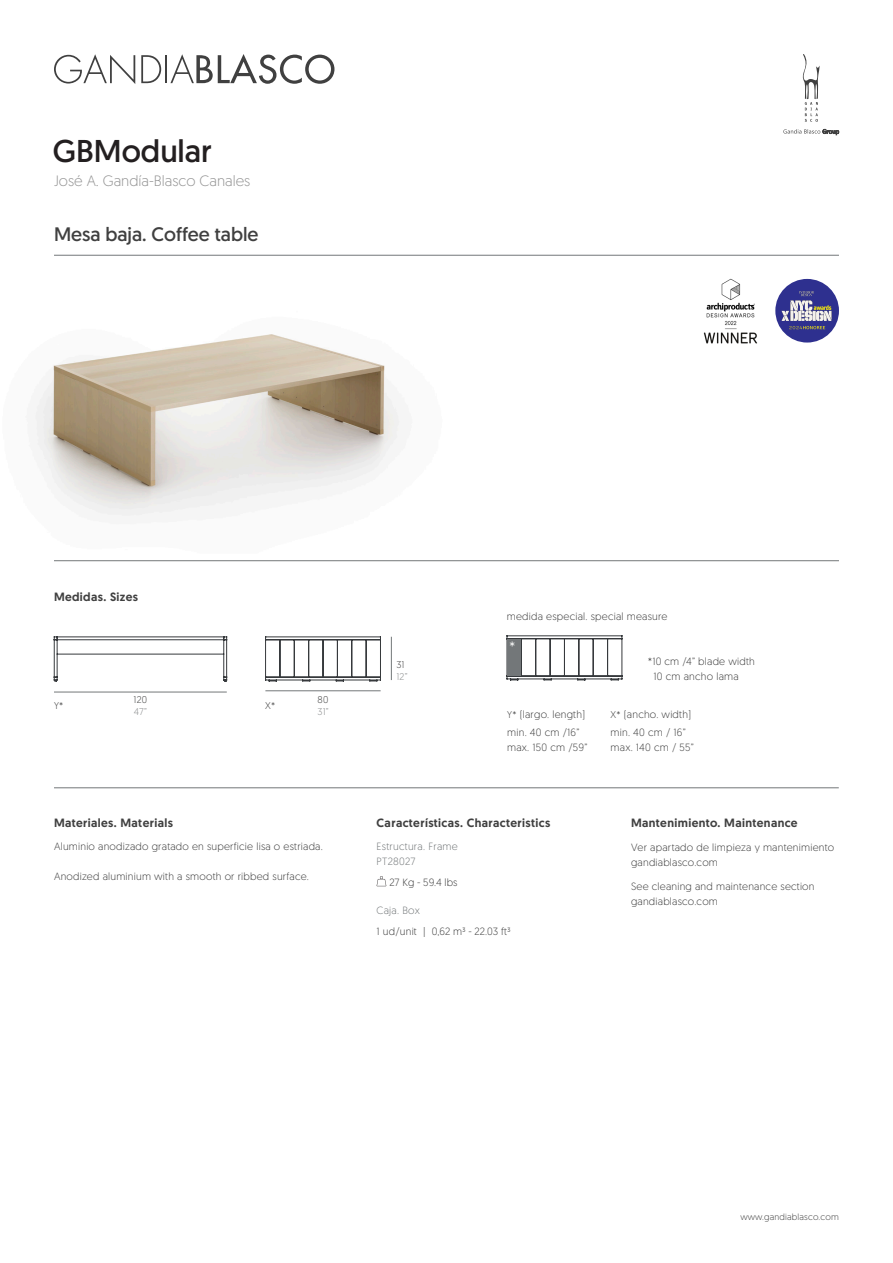
<style>
.page{position:relative;width:893px;height:1263px;background:#fff}
.page>*{position:absolute;margin:0;border:0;box-sizing:border-box;transform-origin:0 0}
.t1{font:31.5px "Geomanist";color:#231f20}
.t2{font:19.5px "Geomanist";color:#404040}
.t3{font:300 15px "Geomanist";color:#959595}
.t4{font:300 15px "Geomanist";color:#fff}
.europa_ingles{font:500 12px "Geomanist";letter-spacing:.03em;color:#404040}
.tabla_titulo_negro{font:300 10.5px "Geomanist";letter-spacing:.02em;color:#404040}
.t5{font:300 10.5px "Geomanist";letter-spacing:.025em;color:#737779}
.t6{font:300 9.75px "Geomanist";letter-spacing:.02em;color:#404040}
.t7{font:300 9.75px "Geomanist";color:#8a8c8d}
.t8{font:300 9px "Geomanist";letter-spacing:.02em;color:#404040}
.s1{font-size:9.75px}
</style>
<div class="page">
<svg style="left:54px;top:54px;width:81px;height:30px"></svg>
<svg style="left:141px;top:55px;width:20px;height:28px"></svg>
<hr style="left:165px;top:55px;width:2px;height:28px;background:#404040">
<svg style="left:170px;top:54px;width:164px;height:30px"></svg>
<svg style="left:802px;top:54px;width:18px;height:68px"></svg>
<svg style="left:783px;top:129px;width:56px;height:6px"></svg>
<div style="left:775px;top:279px;width:64px;height:64px;background:#2e308f;border-radius:50%"></div>
<svg style="left:781px;top:291px;width:50px;height:38px"></svg>
<img style="left:703px;top:278px;width:54px;height:66px">
<img style="left:34px;top:334px;width:366px;height:182px">
<hr style="left:54px;top:255px;width:785px;height:1px;background:#737779">
<hr style="left:54px;top:787px;width:785px;height:1px;background:#737779">
<hr style="left:54px;top:560px;width:785px;height:1px;background:#737779">
<svg style="left:377px;top:876px;width:9px;height:10px"></svg>
<hr style="left:57px;top:637px;width:167px;height:1px;background:#36393c">
<hr style="left:57px;top:639px;width:167px;height:1px;background:#36393c">
<hr style="left:226px;top:640px;width:1px;height:37px;background:#36393c">
<hr style="left:223px;top:640px;width:1px;height:37px;background:#36393c">
<hr style="left:57px;top:654px;width:167px;height:1px;background:#36393c">
<hr style="left:54px;top:640px;width:1px;height:37px;background:#36393c">
<hr style="left:57px;top:640px;width:1px;height:37px;background:#36393c">
<svg style="left:223px;top:677px;width:4px;height:5px"></svg>
<svg style="left:54px;top:677px;width:4px;height:5px"></svg>
<hr style="left:265px;top:640px;width:1px;height:37px;background:#36393c">
<hr style="left:280px;top:640px;width:1px;height:37px;background:#36393c">
<hr style="left:294px;top:640px;width:1px;height:37px;background:#36393c">
<hr style="left:308px;top:640px;width:1px;height:37px;background:#36393c">
<hr style="left:323px;top:640px;width:1px;height:37px;background:#36393c">
<hr style="left:337px;top:640px;width:1px;height:37px;background:#36393c">
<hr style="left:351px;top:640px;width:1px;height:37px;background:#36393c">
<hr style="left:380px;top:640px;width:1px;height:37px;background:#36393c">
<svg style="left:265px;top:637px;width:116px;height:3px"></svg>
<hr style="left:366px;top:640px;width:1px;height:37px;background:#36393c">
<svg style="left:265px;top:677px;width:116px;height:5px"></svg>
<hr style="left:266px;top:677px;width:114px;height:1px;background:#36393c">
<hr style="left:521px;top:639px;width:1px;height:37px;background:#36393c">
<hr style="left:535px;top:639px;width:1px;height:37px;background:#36393c">
<hr style="left:550px;top:639px;width:1px;height:37px;background:#36393c">
<hr style="left:564px;top:639px;width:1px;height:37px;background:#36393c">
<hr style="left:579px;top:639px;width:1px;height:37px;background:#36393c">
<hr style="left:593px;top:639px;width:1px;height:37px;background:#36393c">
<hr style="left:622px;top:639px;width:1px;height:37px;background:#36393c">
<svg style="left:507px;top:635px;width:116px;height:4px"></svg>
<hr style="left:607px;top:639px;width:1px;height:37px;background:#36393c">
<svg style="left:507px;top:676px;width:116px;height:5px"></svg>
<hr style="left:507px;top:676px;width:115px;height:1px;background:#36393c">
<hr style="left:54px;top:692px;width:173px;height:1px;background:#737779">
<hr style="left:391px;top:637px;width:1px;height:43px;background:#737779">
<hr style="left:265px;top:690px;width:116px;height:1px;background:#737779">
<div style="left:507px;top:639px;width:14px;height:37px;background:#737779"></div>
<p class="t1" style="left:53px;top:130px;width:160px">GBModular</p>
<p class="t3" style="left:54px;top:171px;width:198px">José A. Gandía-Blasco Canales</p>
<p class="t2" style="left:54px;top:221px;width:206px">Mesa baja. Coffee table</p>
<p class="europa_ingles" style="left:54px;top:588px;width:86px">Medidas. Sizes</p>
<p class="t6" style="left:54px;top:699px;width:11px">Y*</p>
<p class="t6" style="left:134px;top:693px;width:15px">120</p>
<p class="t7" style="left:134px;top:705px;width:14px">47”</p>
<p class="t6" style="left:265px;top:699px;width:12px">X*</p>
<p class="t6" style="left:318px;top:693px;width:12px">80</p>
<p class="t7" style="left:317px;top:705px;width:13px">31”</p>
<p class="t6" style="left:396px;top:659px;width:10px">31</p>
<p class="t7" style="left:396px;top:670px;width:13px">12”</p>
<p class="tabla_titulo_negro" style="left:507px;top:609px;width:162px">medida especial. special measure</p>
<p class="tabla_titulo_negro" style="left:648px;top:655px;width:109px">*10 cm /4” blade width</p>
<p class="tabla_titulo_negro" style="left:654px;top:670px;width:87px">10 cm ancho lama</p>
<p class="t4" style="left:509px;top:637px;width:8px">*</p>
<p class="tabla_titulo_negro" style="left:507px;top:707px;width:80px"><span class="s1">Y*</span> (largo. length]</p>
<p class="tabla_titulo_negro" style="left:507px;top:726px;width:74px">min. 40 cm /16”</p>
<p class="tabla_titulo_negro" style="left:507px;top:741px;width:82px">max. 150 cm /59”</p>
<p class="tabla_titulo_negro" style="left:611px;top:707px;width:82px"><span class="s1">X*</span> (ancho. width]</p>
<p class="tabla_titulo_negro" style="left:611px;top:726px;width:77px">min. 40 cm / 16”</p>
<p class="tabla_titulo_negro" style="left:611px;top:741px;width:85px">max. 140 cm / 55”</p>
<p class="europa_ingles" style="left:54px;top:815px;width:120px">Materiales. Materials</p>
<p class="europa_ingles" style="left:377px;top:815px;width:175px">Características. Characteristics</p>
<p class="europa_ingles" style="left:631px;top:815px;width:168px">Mantenimiento. Maintenance</p>
<p class="tabla_titulo_negro" style="left:631px;top:840px;width:205px">Ver apartado de limpieza y mantenimiento</p>
<p class="tabla_titulo_negro" style="left:631px;top:855px;width:88px">gandiablasco.com</p>
<p class="tabla_titulo_negro" style="left:631px;top:879px;width:185px">See cleaning and maintenance section</p>
<p class="tabla_titulo_negro" style="left:631px;top:894px;width:88px">gandiablasco.com</p>
<p class="tabla_titulo_negro" style="left:54px;top:840px;width:270px">Aluminio anodizado gratado en superficie lisa o estriada.</p>
<p class="t5" style="left:377px;top:840px;width:83px">Estructura. Frame</p>
<p class="t5" style="left:377px;top:855px;width:40px">PT28027</p>
<p class="tabla_titulo_negro" style="left:389px;top:876px;width:69px">27 Kg - 59.4 lbs</p>
<p class="tabla_titulo_negro" style="left:54px;top:870px;width:256px">Anodized aluminium with a smooth or ribbed surface.</p>
<p class="t5" style="left:377px;top:903px;width:45px">Caja. Box</p>
<p class="tabla_titulo_negro" style="left:377px;top:924px;width:136px">1 ud/unit | 0,62 m³ - 22.03 ft³</p>
<p class="t8" style="left:740px;top:1211px;width:100px">www.gandiablasco.com</p>
</div>
